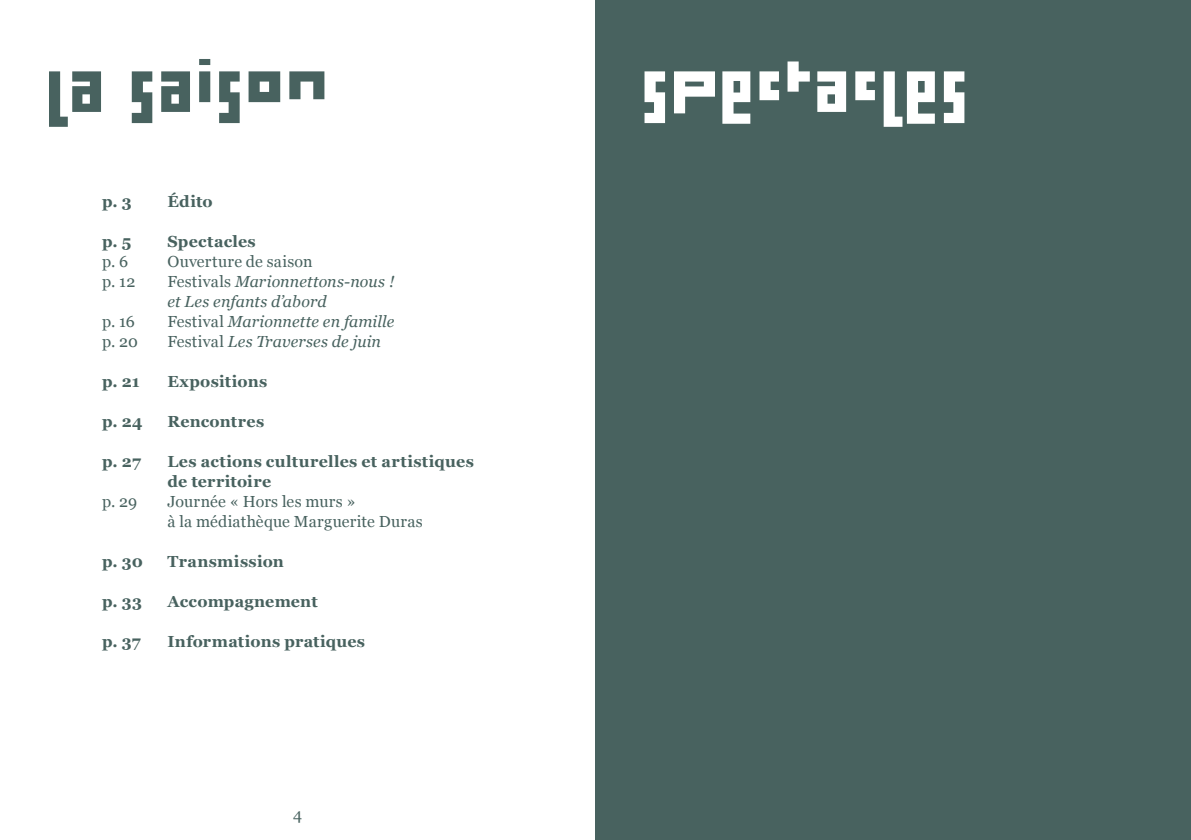
<style>
.page{position:relative;width:1191px;height:840px;background:#fff}
.page>*{position:absolute;margin:0;border:0;box-sizing:border-box;transform-origin:0 0}
.t1{font:96px "Minimum Noir Plafond";letter-spacing:-.015em;color:#fff}
.t2{font:96px "Minimum Noir Plafond";letter-spacing:-.015em;color:#48625f}
.t3{font:700 16px/20px "Georgia";letter-spacing:.015em;color:#48625f}
.t4{font:italic 16px/20px "Georgia";letter-spacing:.005em;color:#48625f}
.t5{font:16px/20px "Georgia";letter-spacing:.015em;color:#48625f}
.s1{font-style:normal}
</style>
<div class="page">
<div style="left:595px;top:0;width:596px;height:839px;background:#48625f"></div>
<h1 class="t2" style="left:45px;top:49px;width:287px">la saison</h1>
<h1 class="t1" style="left:641px;top:49px;width:331px">spectacles</h1>
<p class="t3" style="left:102px;top:190px;width:31px">p. 3</p>
<p class="t3" style="left:167px;top:190px;width:47px">Édito</p>
<p class="t3" style="left:102px;top:230px;width:31px">p. 5</p>
<p class="t3" style="left:167px;top:230px;width:90px">Spectacles</p>
<p class="t5" style="left:102px;top:251px;width:28px">p. 6</p>
<p class="t5" style="left:167px;top:251px;width:147px">Ouverture de saison</p>
<p class="t5" style="left:102px;top:271px;width:35px">p. 12</p>
<p class="t4" style="left:167px;top:271px;width:228px"><span class="s1">Festivals</span> Marionnettons-nous ! et Les enfants d’abord</p>
<p class="t5" style="left:102px;top:311px;width:34px">p. 16</p>
<p class="t4" style="left:167px;top:311px;width:229px"><span class="s1">Festival</span> Marionnette en famille</p>
<p class="t5" style="left:102px;top:331px;width:37px">p. 20</p>
<p class="t4" style="left:167px;top:331px;width:215px"><span class="s1">Festival</span> Les Traverses de juin</p>
<p class="t3" style="left:102px;top:370px;width:39px">p. 21</p>
<p class="t3" style="left:167px;top:370px;width:101px">Expositions</p>
<p class="t3" style="left:102px;top:410px;width:42px">p. 24</p>
<p class="t3" style="left:167px;top:410px;width:98px">Rencontres</p>
<p class="t3" style="left:102px;top:450px;width:40px">p. 27</p>
<p class="t3" style="left:167px;top:450px;width:308px">Les actions culturelles et artistiques de territoire</p>
<p class="t5" style="left:102px;top:491px;width:37px">p. 29</p>
<p class="t5" style="left:167px;top:491px;width:257px">Journée « Hors les murs »<br>à la médiathèque Marguerite Duras</p>
<p class="t3" style="left:102px;top:550px;width:43px">p. 30</p>
<p class="t3" style="left:167px;top:550px;width:118px">Transmission</p>
<p class="t3" style="left:102px;top:590px;width:41px">p. 33</p>
<p class="t3" style="left:167px;top:590px;width:152px">Accompagnement</p>
<p class="t3" style="left:102px;top:630px;width:40px">p. 37</p>
<p class="t3" style="left:167px;top:630px;width:199px">Informations pratiques</p>
<p class="t5" style="left:293px;top:803px;width:11px">4</p>
</div>
